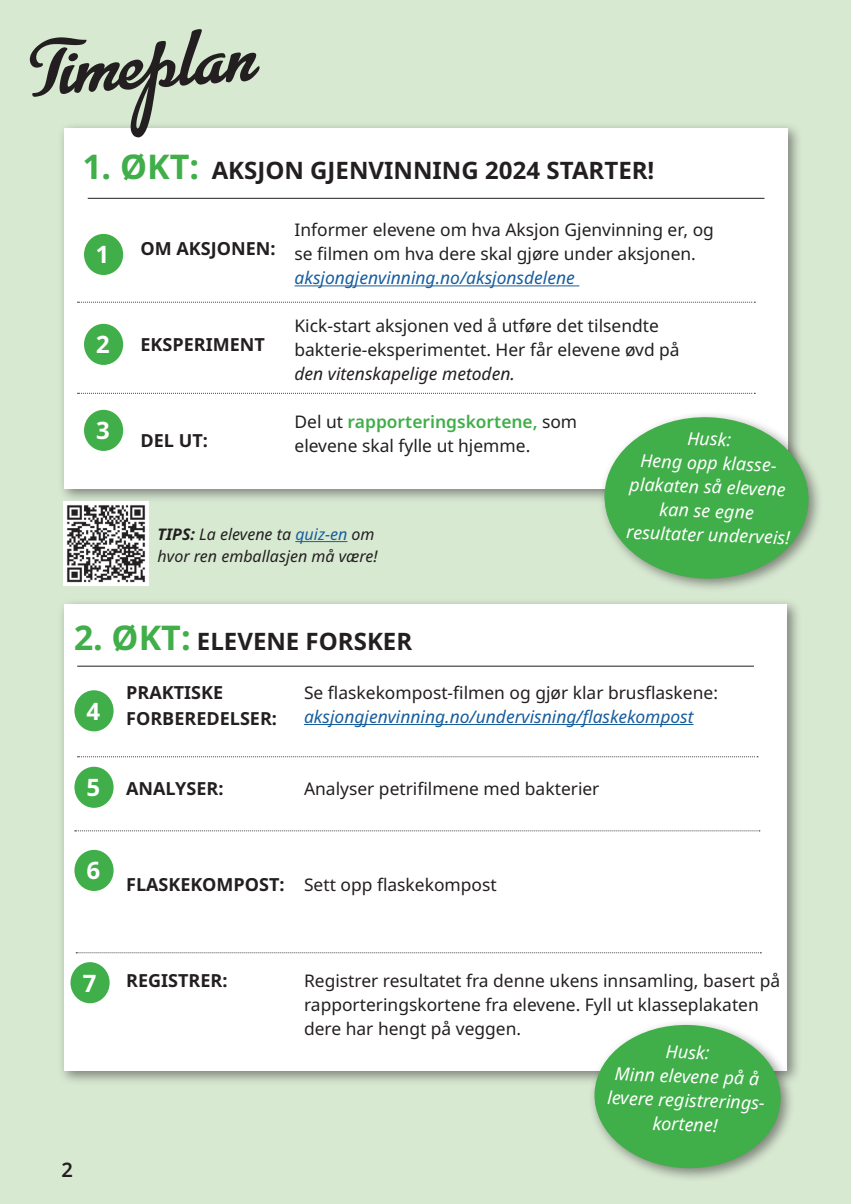
<style>
.page{position:relative;width:851px;height:1204px;background:#d8e9d2}
.page>*{position:absolute;margin:0;border:0;box-sizing:border-box;transform-origin:0 0}
.t1{font:700 64px "Advertising Script";color:#231f20}
.t2{font:700 24px "Noto Sans";color:#231f20}
.t3{font:700 24px "Noto Sans";color:#fff}
.t4{font:600 20px "Noto Sans";color:#231f20}
.t5{font:italic 18px/24px "Noto Sans";color:#fff;text-align:center}
.t6{font:700 18px/26px "Noto Sans";color:#231f20}
.t7{font:17.4px/24px "Noto Sans";color:#231f20}
.t8{font:italic 17.4px "Noto Sans";color:#175d9e}
.t9{font:italic 17.4px "Noto Sans";color:#231f20}
.t10{font:italic 16px/22px "Noto Sans";color:#231f20}
.s1{font-size:34px;color:#40ae49}
.s2{font-weight:600;color:#40ae49}
.s3{font-weight:700}
.s4{color:#175d9e}
</style>
<div class="page">
<div style="left:57px;top:121px;width:745px;height:383px;background:#231f20;opacity:.5"></div>
<div style="left:64px;top:128px;width:723px;height:361px;background:#fff"></div>
<hr style="left:295px;top:541px;width:52px;height:1px;background:#175d9e">
<hr style="left:294px;top:285px;width:285px;height:1px;background:#175d9e">
<div style="left:84px;top:234px;width:39px;height:41px;background:#40ae49;border-radius:50%"></div>
<div style="left:84px;top:324px;width:39px;height:41px;background:#40ae49;border-radius:50%"></div>
<div style="left:84px;top:410px;width:39px;height:41px;background:#40ae49;border-radius:50%"></div>
<svg style="left:77px;top:302px;width:678px;height:1px"></svg>
<svg style="left:77px;top:393px;width:678px;height:1px"></svg>
<div style="left:57px;top:598px;width:745px;height:489px;background:#231f20;opacity:.5"></div>
<div style="left:64px;top:604px;width:723px;height:467px;background:#fff"></div>
<hr style="left:304px;top:724px;width:389px;height:1px;background:#175d9e">
<div style="left:74px;top:690px;width:40px;height:41px;background:#40ae49;border-radius:50%"></div>
<div style="left:74px;top:767px;width:40px;height:41px;background:#40ae49;border-radius:50%"></div>
<div style="left:74px;top:850px;width:40px;height:41px;background:#40ae49;border-radius:50%"></div>
<svg style="left:77px;top:756px;width:681px;height:1px"></svg>
<svg style="left:75px;top:830px;width:685px;height:1px"></svg>
<svg style="left:76px;top:952px;width:685px;height:1px"></svg>
<div style="left:597px;top:411px;width:226px;height:183px;background:#231f20;opacity:.5"></div>
<svg style="left:603px;top:415px;width:207px;height:166px"></svg>
<div style="left:588px;top:1018px;width:207px;height:165px;background:#231f20;opacity:.5"></div>
<svg style="left:593px;top:1023px;width:189px;height:147px"></svg>
<hr style="left:88px;top:198px;width:676px;height:1px;background:#231f20">
<hr style="left:77px;top:666px;width:677px;height:1px;background:#231f20">
<div style="left:70px;top:962px;width:40px;height:41px;background:#40ae49;border-radius:50%"></div>
<img style="left:64px;top:501px;width:84px;height:84px">
<h1 class="t1" style="left:35px;top:36px;width:221px;rotate:-4deg">Timeplan</h1>
<h2 class="t2" style="left:84px;top:153px;width:572px"><span class="s1">1. ØKT:</span> AKSJON GJENVINNING 2024 STARTER!</h2>
<h2 class="t3" style="left:97px;top:238px;width:14px">1</h2>
<h2 class="t3" style="left:96px;top:328px;width:15px">2</h2>
<h2 class="t3" style="left:96px;top:414px;width:15px">3</h2>
<p class="t7" style="left:294px;top:218px;width:421px">Informer elevene om hva Aksjon Gjenvinning er, og se filmen om hva dere skal gjøre under aksjonen.</p>
<p class="t8" style="left:294px;top:265px;width:282px">aksjongjenvinning.no/aksjonsdelene</p>
<p class="t7" style="left:294px;top:314px;width:387px">Kick-start aksjonen ved å utføre det tilsendte bakterie-eksperimentet. Her får elevene øvd på</p>
<p class="t9" style="left:294px;top:361px;width:222px">den vitenskapelige metoden.</p>
<p class="t7" style="left:294px;top:410px;width:284px">Del ut <span class="s2">rapporteringskortene,</span> som elevene skal fylle ut hjemme.</p>
<p class="t6" style="left:140px;top:236px;width:137px">OM AKSJONEN:</p>
<p class="t6" style="left:140px;top:332px;width:126px">EKSPERIMENT</p>
<p class="t5" style="left:630px;top:424px;width:165px;rotate:2deg">Husk:<br>Heng opp klasse&shy;plakaten så elevene kan se egne resultater underveis!</p>
<p class="t6" style="left:140px;top:428px;width:69px">DEL UT:</p>
<p class="t10" style="left:158px;top:523px;width:221px"><span class="s3">TIPS:</span> La elevene ta <span class="s4">quiz-en</span> om hvor ren emballasjen må være!</p>
<h2 class="t2" style="left:74px;top:624px;width:340px"><span class="s1">2. ØKT:</span> ELEVENE FORSKER</h2>
<p class="t7" style="left:304px;top:681px;width:415px">Se flaskekompost-filmen og gjør klar brusflaskene:</p>
<p class="t8" style="left:304px;top:704px;width:391px">aksjongjenvinning.no/undervisning/flaskekompost</p>
<p class="t6" style="left:126px;top:680px;width:152px">PRAKTISKE<br>FORBEREDELSER:</p>
<h2 class="t3" style="left:86px;top:694px;width:15px">4</h2>
<h2 class="t3" style="left:87px;top:770px;width:15px">5</h2>
<h2 class="t3" style="left:86px;top:854px;width:16px">6</h2>
<p class="t6" style="left:126px;top:776px;width:99px">ANALYSER:</p>
<p class="t7" style="left:304px;top:777px;width:297px">Analyser petrifilmene med bakterier</p>
<p class="t6" style="left:126px;top:872px;width:160px">FLASKEKOMPOST:</p>
<p class="t7" style="left:304px;top:873px;width:194px">Sett opp flaskekompost</p>
<h2 class="t3" style="left:83px;top:966px;width:14px">7</h2>
<p class="t6" style="left:126px;top:968px;width:103px">REGISTRER:</p>
<p class="t4" style="left:62px;top:1155px;width:13px">2</p>
<p class="t7" style="left:304px;top:969px;width:477px">Registrer resultatet fra denne ukens innsamling, basert på rapporteringskortene fra elevene. Fyll ut klasseplakaten dere har hengt på veggen.</p>
<p class="t5" style="left:609px;top:1038px;width:162px;rotate:2deg">Husk:<br>Minn elevene på å levere registrerings&shy;kortene!</p>
</div>
